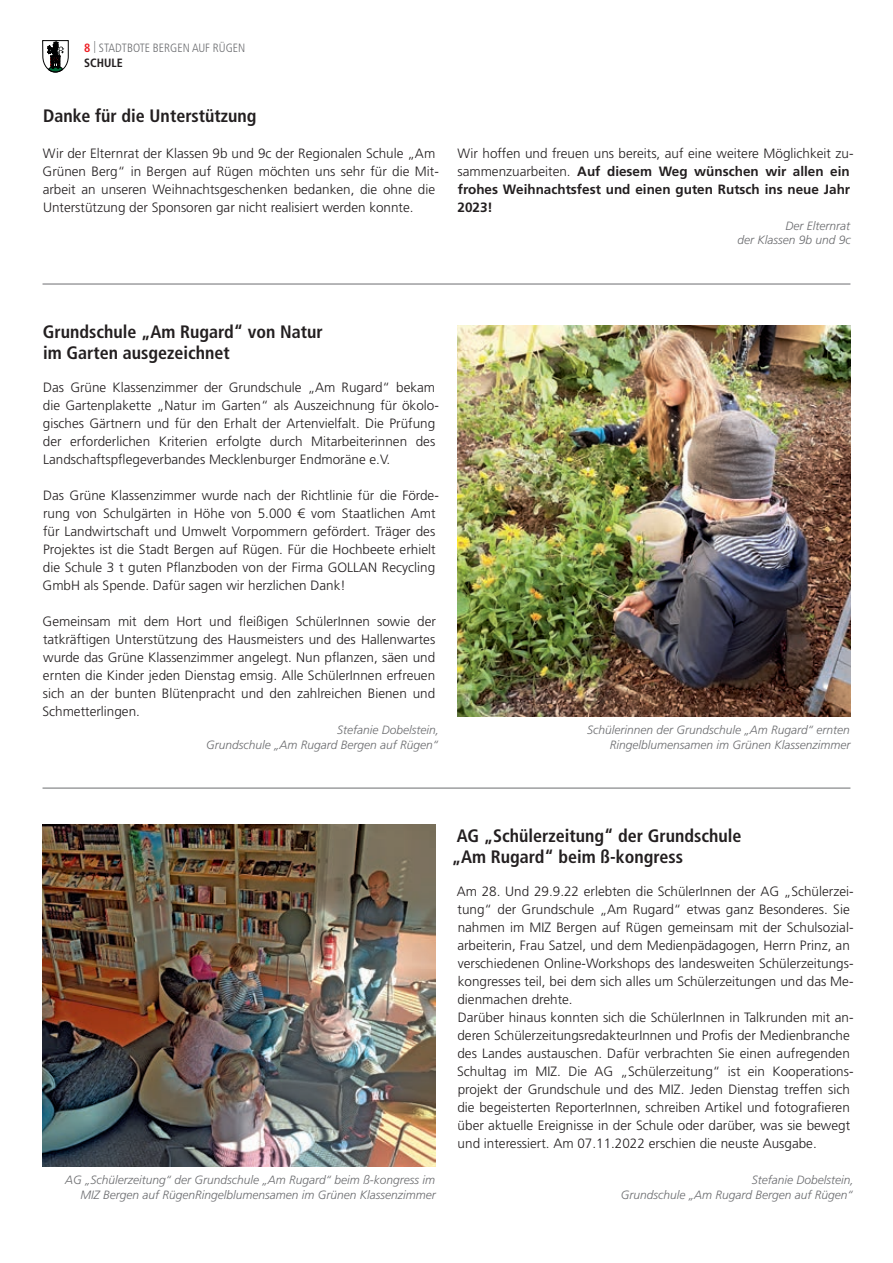
<style>
.page{position:relative;width:893px;height:1263px;background:#fff}
.page>*{position:absolute;margin:0;border:0;box-sizing:border-box;transform-origin:0 0}
.t1{font:700 condensed 18px/21px "Frutiger LT Std";color:#231f20}
.t2{font:300 13.5px/18px "Frutiger LT Std";color:#231f20}
.t3{font:700 13.5px/18px "Frutiger LT Std";color:#231f20}
.t4{font:italic 300 12px/14.2px "Frutiger LT Std";color:#6c6d70;text-align:right}
.t5{font:300 condensed 12px/15px "Frutiger LT Std";color:#6c6d70}
.s1{font-weight:700;color:#ee1d23}
.s2{font-weight:700;color:#231f20}
.s3{font-weight:300}
</style>
<div class="page">
<svg style="left:42px;top:40px;width:27px;height:32px"></svg>
<img style="left:457px;top:326px;width:393px;height:390px">
<img style="left:43px;top:824px;width:393px;height:342px">
<hr style="left:43px;top:788px;width:807px;height:1px;background:#6c6d70">
<hr style="left:43px;top:284px;width:807px;height:1px;background:#6c6d70">
<p class="t5" style="left:84px;top:40px;width:163px"><span class="s1">8</span> | STADTBOTE BERGEN AUF RÜGEN<br><span class="s2">SCHULE</span></p>
<h1 class="t1" style="left:43px;top:105px;width:215px">Danke für die Unterstützung</h1>
<p class="t2" style="left:43px;top:145px;width:398px">Wir der Elternrat der Klassen 9b und 9c der Regionalen Schule „Am Grünen Berg“ in Bergen auf Rügen möchten uns sehr für die Mit&shy;arbeit an unseren Weihnachtsgeschenken bedanken, die ohne die Unterstützung der Sponsoren gar nicht realisiert werden konnte.</p>
<p class="t3" style="left:457px;top:145px;width:398px"><span class="s3">Wir hoffen und freuen uns bereits, auf eine weitere Möglichkeit zu&shy;sammenzuarbeiten.</span> Auf diesem Weg wünschen wir allen ein frohes Weihnachtsfest und einen guten Rutsch ins neue Jahr 2023!</p>
<p class="t4" style="left:737px;top:219px;width:115px">Der Elternrat<br>der Klassen 9b und 9c</p>
<h1 class="t1" style="left:43px;top:321px;width:282px">Grundschule „Am Rugard“ von Natur im Garten ausgezeichnet</h1>
<p class="t2" style="left:43px;top:379px;width:398px">Das Grüne Klassenzimmer der Grundschule „Am Rugard“ bekam die Gartenplakette „Natur im Garten“ als Auszeichnung für ökolo&shy;gisches Gärtnern und für den Erhalt der Artenvielfalt. Die Prüfung der erforderlichen Kriterien erfolgte durch Mitarbeiterinnen des Landschaftspflegeverbandes Mecklenburger Endmoräne e.V.</p>
<p class="t2" style="left:43px;top:487px;width:398px">Das Grüne Klassenzimmer wurde nach der Richtlinie für die Förde&shy;rung von Schulgärten in Höhe von 5.000 € vom Staatlichen Amt für Landwirtschaft und Umwelt Vorpommern gefördert. Träger des Projektes ist die Stadt Bergen auf Rügen. Für die Hochbeete erhielt die Schule 3 t guten Pflanzboden von der Firma GOLLAN Recycling GmbH als Spende. Dafür sagen wir herzlichen Dank!</p>
<p class="t2" style="left:42px;top:613px;width:395px;text-align:justify">Gemeinsam mit dem Hort und fleißigen SchülerInnen sowie der tatkräftigen Unterstützung des Hausmeisters und des Hallenwartes wurde das Grüne Klassenzimmer angelegt. Nun pflanzen, säen und ernten die Kinder jeden Dienstag emsig. Alle SchülerInnen erfreuen sich an der bunten Blütenpracht und den zahlreichen Bienen und Schmetterlingen.</p>
<p class="t4" style="left:206px;top:723px;width:234px">Stefanie Dobelstein,<br>Grundschule „Am Rugard Bergen auf Rügen“</p>
<p class="t4" style="left:587px;top:723px;width:265px">Schülerinnen der Grundschule „Am Rugard“ ernten<br>Ringelblumensamen im Grünen Klassenzimmer</p>
<p class="t4" style="left:65px;top:1173px;width:372px">AG „Schülerzeitung“ der Grundschule „Am Rugard“ beim ß-kongress im<br>MIZ Bergen auf RügenRingelblumensamen im Grünen Klassenzimmer</p>
<h1 class="t1" style="left:452px;top:825px;width:291px">AG „Schülerzeitung“ der Grundschule „Am Rugard“ beim ß-kongress</h1>
<p class="t2" style="left:457px;top:883px;width:398px">Am 28. Und 29.9.22 erlebten die SchülerInnen der AG „Schülerzei&shy;tung“ der Grundschule „Am Rugard“ etwas ganz Besonderes. Sie nahmen im MIZ Bergen auf Rügen gemeinsam mit der Schulsozial&shy;arbeiterin, Frau Satzel, und dem Medienpädagogen, Herrn Prinz, an verschiedenen Online-Workshops des landesweiten Schülerzeitungs&shy;kongresses teil, bei dem sich alles um Schülerzeitungen und das Me&shy;dienmachen drehte.<br>Darüber hinaus konnten sich die SchülerInnen in Talkrunden mit an&shy;deren SchülerzeitungsredakteurInnen und Profis der Medienbranche des Landes austauschen. Dafür verbrachten Sie einen aufregenden Schultag im MIZ. Die AG „Schülerzeitung“ ist ein Kooperations&shy;projekt der Grundschule und des MIZ. Jeden Dienstag treffen sich die begeisterten ReporterInnen, schreiben Artikel und fotografieren über aktuelle Ereignisse in der Schule oder darüber, was sie bewegt und interessiert. Am 07.11.2022 erschien die neuste Ausgabe.</p>
<p class="t4" style="left:621px;top:1173px;width:234px">Stefanie Dobelstein,<br>Grundschule „Am Rugard Bergen auf Rügen“</p>
</div>
